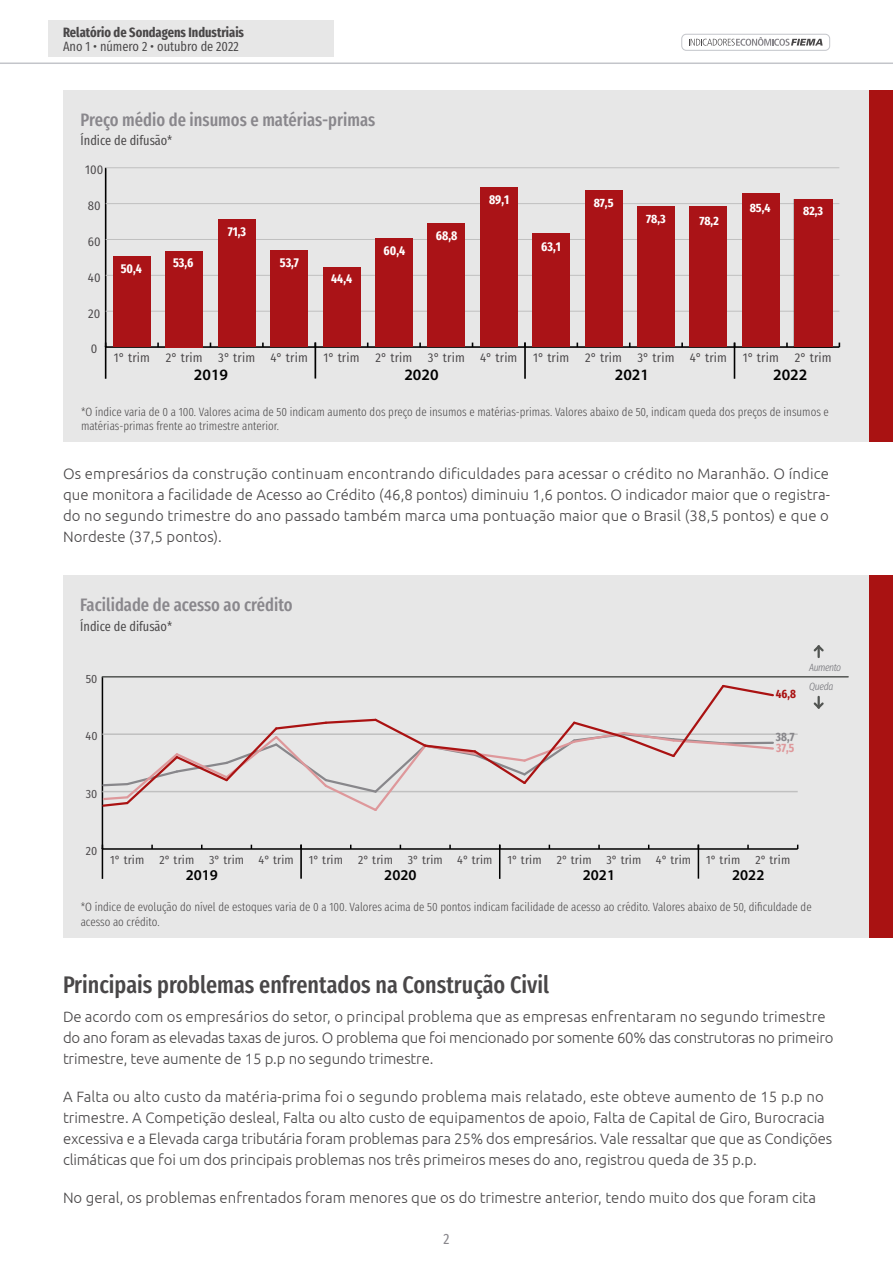
<style>
.page{position:relative;width:893px;height:1263px;background:#fff}
.page>*{position:absolute;margin:0;border:0;box-sizing:border-box;transform-origin:0 0}
.t1{font:500 24px "Fira Sans Compressed";color:#494748}
.t2{font:500 18px "Fira Sans Compressed";color:#89878c}
.t3{font:600 15.9px "Myriad Pro";color:#000}
.t4{font:300 15px/21px "Ubuntu";color:#494748}
.t5{font:600 15px "Myriad Pro";color:#000}
.t6{font:15px "Fira Sans Compressed";color:#89878c}
.t7{font:13.5px "Fira Sans Compressed";color:#494748}
.t8{font:700 13.5px "Fira Sans Compressed";color:#494748}
.t9{font:12.75px "Fira Sans Condensed";letter-spacing:.01em;color:#474446}
.t10{font:700 12.75px "Fira Sans Compressed";color:#fff}
.t11{font:300 12px/14.4px "Fira Sans Compressed";color:#494748}
.t12{font:12px "Fira Sans Condensed";letter-spacing:.01em;color:#474446}
.t13{font:700 12px "Fira Sans Compressed";color:#fff;scale:1.06 1}
.t14{font:700 12px "Fira Sans Compressed";color:#aa1212}
.t15{font:700 12px "Fira Sans Compressed";color:#88878b}
.t16{font:700 12px "Fira Sans Compressed";color:#de989b}
.t17{font:italic 300 10.5px "Fira Sans Compressed";letter-spacing:-.045em;color:#717176}
</style>
<div class="page">
<div style="left:681px;top:34px;width:149px;height:17px;border:1px solid #c3c5ca;border-radius:4px"></div>
<svg style="left:689px;top:37px;width:134px;height:9px"></svg>
<hr style="left:0;top:62px;width:893px;height:2px;background:#c3c5ca">
<div style="left:48px;top:20px;width:285px;height:37px;background:#e7e7e7"></div>
<div style="left:63px;top:575px;width:830px;height:362px;background:#e7e7e7"></div>
<div style="left:869px;top:575px;width:24px;height:362px;background:#a91212"></div>
<svg style="left:814px;top:645px;width:10px;height:13px"></svg>
<svg style="left:814px;top:696px;width:10px;height:13px"></svg>
<hr style="left:102px;top:848px;width:696px;height:2px;background:#000">
<hr style="left:102px;top:677px;width:1px;height:172px;background:#000">
<hr style="left:102px;top:791px;width:696px;height:1px;background:#c0c0c0">
<hr style="left:102px;top:733px;width:696px;height:2px;background:#c0c0c0">
<hr style="left:102px;top:676px;width:746px;height:1px;background:#525552">
<svg style="left:101px;top:683px;width:674px;height:130px"></svg>
<hr style="left:102px;top:848px;width:1px;height:31px;background:#000">
<hr style="left:300px;top:845px;width:2px;height:34px;background:#000">
<hr style="left:698px;top:845px;width:1px;height:34px;background:#000">
<hr style="left:499px;top:845px;width:1px;height:34px;background:#000">
<div style="left:63px;top:90px;width:830px;height:351px;background:#e7e7e7"></div>
<div style="left:870px;top:90px;width:23px;height:351px;background:#a91212"></div>
<hr style="left:106px;top:346px;width:733px;height:2px;background:#000">
<hr style="left:105px;top:168px;width:1px;height:179px;background:#000">
<hr style="left:106px;top:311px;width:733px;height:1px;background:#c0c0c0">
<hr style="left:106px;top:275px;width:733px;height:1px;background:#c0c0c0">
<hr style="left:106px;top:239px;width:733px;height:1px;background:#c0c0c0">
<hr style="left:106px;top:203px;width:733px;height:1px;background:#c0c0c0">
<hr style="left:106px;top:167px;width:733px;height:1px;background:#c0c0c0">
<div style="left:113px;top:257px;width:38px;height:90px;background:#aa1317"></div>
<div style="left:165px;top:251px;width:38px;height:96px;background:#aa1317"></div>
<div style="left:218px;top:219px;width:38px;height:128px;background:#aa1317"></div>
<div style="left:270px;top:251px;width:38px;height:96px;background:#aa1317"></div>
<div style="left:323px;top:267px;width:37px;height:80px;background:#aa1317"></div>
<div style="left:375px;top:239px;width:38px;height:108px;background:#aa1317"></div>
<div style="left:427px;top:224px;width:38px;height:123px;background:#aa1317"></div>
<div style="left:480px;top:187px;width:38px;height:160px;background:#aa1317"></div>
<div style="left:532px;top:234px;width:38px;height:113px;background:#aa1317"></div>
<div style="left:585px;top:190px;width:37px;height:157px;background:#aa1317"></div>
<div style="left:637px;top:207px;width:38px;height:140px;background:#aa1317"></div>
<div style="left:689px;top:207px;width:38px;height:140px;background:#aa1317"></div>
<div style="left:742px;top:194px;width:38px;height:153px;background:#aa1317"></div>
<div style="left:794px;top:199px;width:38px;height:148px;background:#aa1317"></div>
<hr style="left:105px;top:346px;width:1px;height:33px;background:#000">
<hr style="left:314px;top:342px;width:2px;height:36px;background:#000">
<hr style="left:734px;top:343px;width:1px;height:36px;background:#000">
<hr style="left:524px;top:343px;width:2px;height:36px;background:#000">
<p class="t8" style="left:63px;top:21px;width:183px">Relatório de Sondagens Industriais</p>
<p class="t7" style="left:63px;top:36px;width:177px">Ano 1 • número 2 • outubro de 2022</p>
<p class="t8" style="left:63px;top:22px;width:178px">Sondagem Industrial do Maranhão</p>
<p class="t7" style="left:90px;top:37px;width:141px">3 • Número 5 • maio de 2022</p>
<p class="t2" style="left:81px;top:105px;width:296px">Preço médio de insumos e matérias-primas</p>
<p class="t7" style="left:81px;top:131px;width:93px">Índice de difusão*</p>
<p class="t9" style="left:85px;top:160px;width:20px">100</p>
<p class="t9" style="left:88px;top:196px;width:14px">80</p>
<p class="t9" style="left:88px;top:232px;width:14px">60</p>
<p class="t9" style="left:88px;top:268px;width:14px">40</p>
<p class="t9" style="left:88px;top:303px;width:14px">20</p>
<p class="t9" style="left:91px;top:339px;width:8px">0</p>
<p class="t10" style="left:121px;top:258px;width:23px">50,4</p>
<p class="t10" style="left:173px;top:252px;width:22px">53,6</p>
<p class="t10" style="left:228px;top:221px;width:20px">71,3</p>
<p class="t10" style="left:280px;top:252px;width:21px">53,7</p>
<p class="t10" style="left:331px;top:268px;width:22px">44,4</p>
<p class="t10" style="left:384px;top:240px;width:23px">60,4</p>
<p class="t10" style="left:436px;top:225px;width:23px">68,8</p>
<p class="t10" style="left:489px;top:189px;width:22px">89,1</p>
<p class="t10" style="left:541px;top:236px;width:21px">63,1</p>
<p class="t13" style="left:594px;top:193px;width:20px">87,5</p>
<p class="t13" style="left:646px;top:209px;width:20px">78,3</p>
<p class="t13" style="left:699px;top:211px;width:20px">78,2</p>
<p class="t13" style="left:750px;top:197px;width:21px">85,4</p>
<p class="t13" style="left:803px;top:200px;width:20px">82,3</p>
<p class="t9" style="left:114px;top:348px;width:719px">1° trim 2° trim 3° trim 4° trim 1° trim 2° trim 3° trim 4° trim 1° trim 2° trim 3° trim 4° trim 1° trim 2° trim</p>
<p class="t3" style="left:194px;top:364px;width:36px">2019</p>
<p class="t3" style="left:404px;top:364px;width:36px">2020</p>
<p class="t3" style="left:615px;top:364px;width:36px">2021</p>
<p class="t3" style="left:773px;top:364px;width:36px">2022</p>
<p class="t11" style="left:81px;top:404px;width:749px">*O índice varia de 0 a 100. Valores acima de 50 indicam aumento dos preço de insumos e matérias-primas. Valores abaixo de 50, indicam queda dos preços de insumos e matérias-primas frente ao trimestre anterior.</p>
<p class="t4" style="left:63px;top:463px;width:769px;text-align:justify">Os empresários da construção continuam encontrando dificuldades para acessar o crédito no Maranhão. O índice que monitora a facilidade de Acesso ao Crédito (46,8 pontos) diminuiu 1,6 pontos. O indicador maior que o registra&shy;do no segundo trimestre do ano passado também marca uma pontuação maior que o Brasil (38,5 pontos) e que o Nordeste (37,5 pontos).</p>
<p class="t2" style="left:80px;top:591px;width:214px">Facilidade de acesso ao crédito</p>
<p class="t7" style="left:80px;top:616px;width:93px">Índice de difusão*</p>
<p class="t12" style="left:86px;top:670px;width:13px">50</p>
<p class="t12" style="left:86px;top:727px;width:14px">40</p>
<p class="t12" style="left:86px;top:784px;width:13px">30</p>
<p class="t14" style="left:776px;top:684px;width:22px">46,8</p>
<p class="t15" style="left:776px;top:727px;width:20px">38,7</p>
<p class="t16" style="left:776px;top:738px;width:20px">37,5</p>
<p class="t17" style="left:809px;top:660px;width:34px">Aumento</p>
<p class="t17" style="left:809px;top:679px;width:26px">Queda</p>
<p class="t12" style="left:86px;top:842px;width:13px">20</p>
<p class="t12" style="left:110px;top:851px;width:36px">1° trim</p>
<p class="t12" style="left:160px;top:851px;width:185px">2° trim 3° trim 4° trim 1° trim</p>
<p class="t12" style="left:358px;top:851px;width:185px">2° trim 3° trim 4° trim 1° trim</p>
<p class="t12" style="left:557px;top:851px;width:185px">2° trim 3° trim 4° trim 1° trim</p>
<p class="t12" style="left:755px;top:851px;width:36px">2° trim</p>
<p class="t5" style="left:186px;top:865px;width:34px">2019</p>
<p class="t5" style="left:384px;top:865px;width:34px">2020</p>
<p class="t5" style="left:583px;top:865px;width:34px">2021</p>
<p class="t5" style="left:732px;top:865px;width:34px">2022</p>
<p class="t12" style="left:294px;top:894px;width:51px">Maranhão</p>
<p class="t12" style="left:385px;top:894px;width:47px">Nordeste</p>
<p class="t12" style="left:472px;top:894px;width:30px">Brasil</p>
<p class="t12" style="left:594px;top:894px;width:75px">Linha divisória</p>
<p class="t11" style="left:81px;top:900px;width:732px">*O índice de evolução do nível de estoques varia de 0 a 100. Valores acima de 50 pontos indicam facilidade de acesso ao crédito. Valores abaixo de 50, dificuldade de acesso ao crédito.</p>
<h1 class="t1" style="left:63px;top:965px;width:488px">Principais problemas enfrentados na Construção Civil</h1>
<p class="t4" style="left:63px;top:1005px;width:772px">De acordo com os empresários do setor, o principal problema que as empresas enfrentaram no segundo trimestre do ano foram as elevadas taxas de juros. O problema que foi mencionado por somente 60% das construtoras no primeiro trimestre, teve aumente de 15 p.p no segundo trimestre.</p>
<p class="t4" style="left:63px;top:1085px;width:771px">A Falta ou alto custo da matéria-prima foi o segundo problema mais relatado, este obteve aumento de 15 p.p no trimestre. A Competição desleal, Falta ou alto custo de equipamentos de apoio, Falta de Capital de Giro, Burocracia excessiva e a Elevada carga tributária foram problemas para 25% dos empresários. Vale ressaltar que que as Condições climáticas que foi um dos principais problemas nos três primeiros meses do ano, registrou queda de 35 p.p.</p>
<p class="t4" style="left:63px;top:1186px;width:754px">No geral, os problemas enfrentados foram menores que os do trimestre anterior, tendo muito dos que foram cita</p>
<p class="t6" style="left:443px;top:1227px;width:8px">2</p>
</div>
